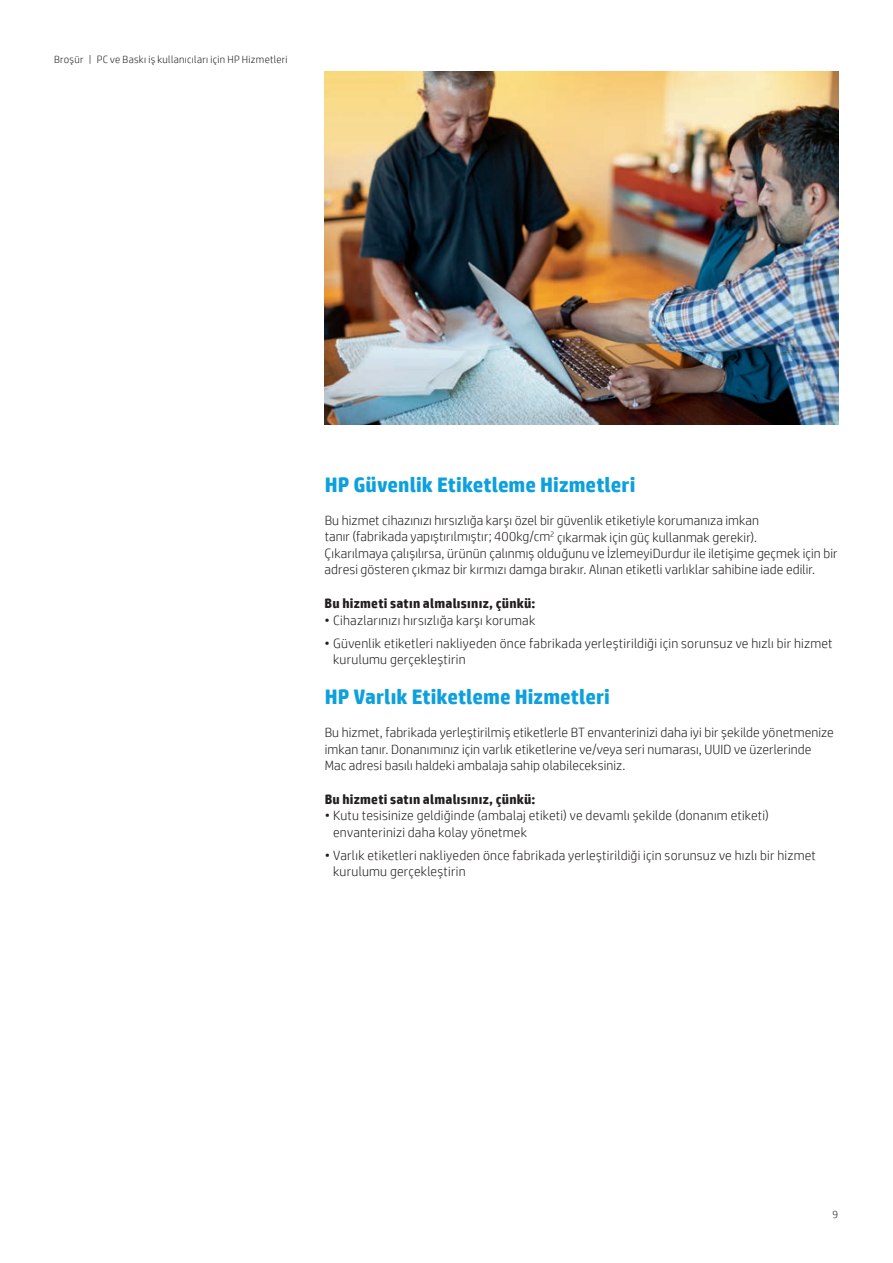
<style>
.page{position:relative;width:893px;height:1263px;background:#fff}
.page>*{position:absolute;margin:0;border:0;box-sizing:border-box;transform-origin:0 0}
.t1{font:700 21px "HP Simplified";letter-spacing:.005em;color:#0ca0dd}
.t2{font:300 13.5px/16.5px "HP Simplified";letter-spacing:.01em;color:#231f20}
.t3{font:700 13.5px "HP Simplified";letter-spacing:.02em;color:#231f20}
.t4{font:300 10.5px "HP Simplified";letter-spacing:.03em;color:#231f20}
</style>
<div class="page">
<img style="left:325px;top:71px;width:514px;height:353px">
<p class="t4" style="left:54px;top:52px;width:235px">Broşür | PC ve Baskı iş kullanıcıları için HP Hizmetleri</p>
<h1 class="t1" style="left:325px;top:471px;width:312px">HP Güvenlik Etiketleme Hizmetleri</h1>
<p class="t2" style="left:325px;top:512px;width:514px">Bu hizmet cihazınızı hırsızlığa karşı özel bir güvenlik etiketiyle korumanıza imkan<br>tanır (fabrikada yapıştırılmıştır; 400kg/cm<sup>2</sup> çıkarmak için güç kullanmak gerekir).<br>Çıkarılmaya çalışılırsa, ürünün çalınmış olduğunu ve İzlemeyiDurdur ile iletişime geçmek için bir adresi gösteren çıkmaz bir kırmızı damga bırakır. Alınan etiketli varlıklar sahibine iade edilir.</p>
<p class="t3" style="left:325px;top:594px;width:212px">Bu hizmeti satın almalısınız, çünkü:</p>
<p class="t2" style="left:325px;top:611px;width:212px">• Cihazlarınızı hırsızlığa karşı korumak</p>
<p class="t2" style="left:333px;top:634px;width:501px;text-indent:-9px">• Güvenlik etiketleri nakliyeden önce fabrikada yerleştirildiği için sorunsuz ve hızlı bir hizmet kurulumu gerçekleştirin</p>
<h1 class="t1" style="left:325px;top:683px;width:287px">HP Varlık Etiketleme Hizmetleri</h1>
<p class="t2" style="left:325px;top:724px;width:510px">Bu hizmet, fabrikada yerleştirilmiş etiketlerle BT envanterinizi daha iyi bir şekilde yönetmenize imkan tanır. Donanımınız için varlık etiketlerine ve/veya seri numarası, UUID ve üzerlerinde<br>Mac adresi basılı haldeki ambalaja sahip olabileceksiniz.</p>
<p class="t3" style="left:325px;top:790px;width:212px">Bu hizmeti satın almalısınız, çünkü:</p>
<p class="t2" style="left:333px;top:807px;width:437px;text-indent:-9px">• Kutu tesisinize geldiğinde (ambalaj etiketi) ve devamlı şekilde (donanım etiketi) envanterinizi daha kolay yönetmek</p>
<p class="t2" style="left:333px;top:847px;width:484px;text-indent:-9px">• Varlık etiketleri nakliyeden önce fabrikada yerleştirildiği için sorunsuz ve hızlı bir hizmet kurulumu gerçekleştirin</p>
<p class="t4" style="left:832px;top:1207px;width:7px">9</p>
</div>
